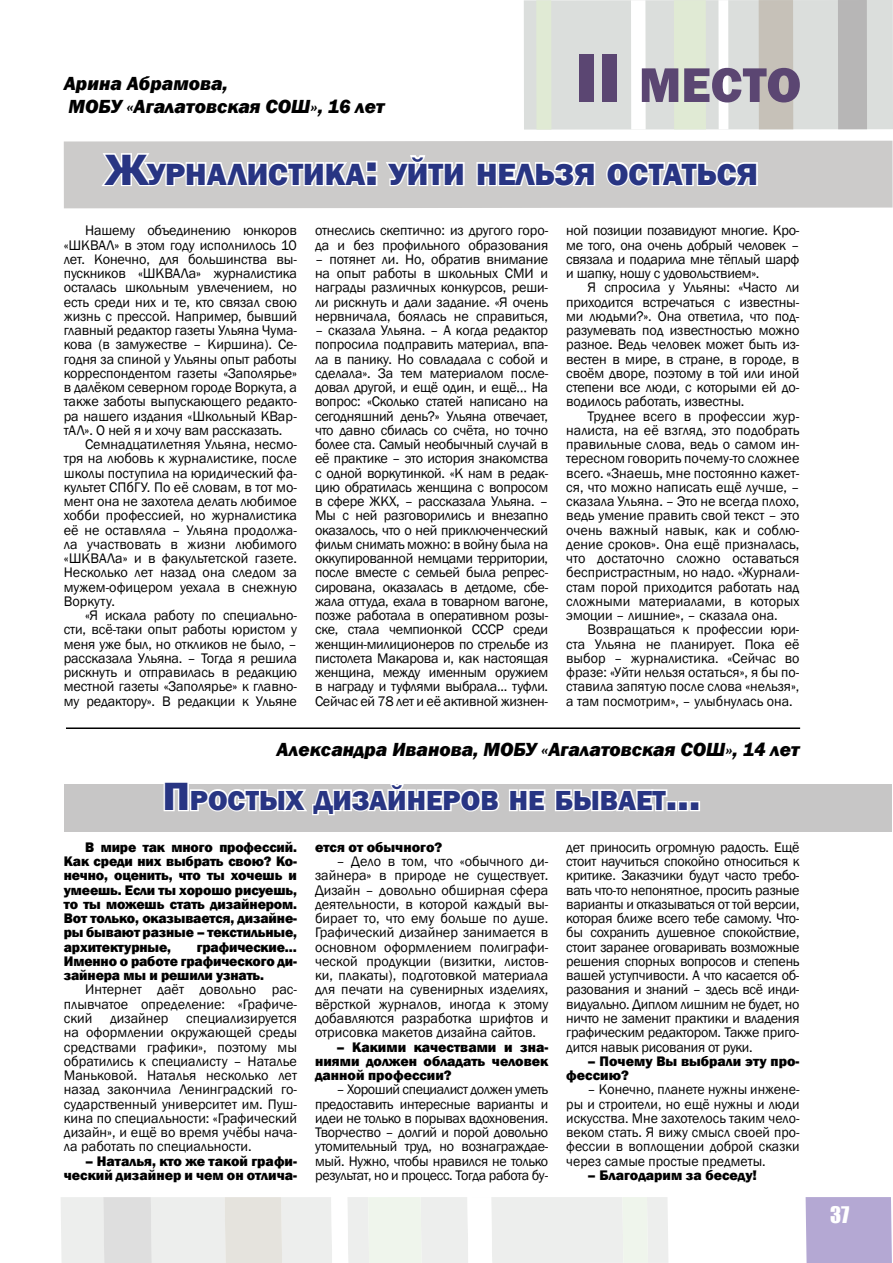
<style>
.page{position:relative;width:893px;height:1263px;background:#fff}
.page>*{position:absolute;margin:0;border:0;box-sizing:border-box;transform-origin:0 0}
.t1{font:800 50.4px "Franklin Gothic";color:#5b4672}
.t2{font:800 31.5px "Franklin Gothic";color:#283583}
.t3{font:800 28.35px "Franklin Gothic";color:#283583}
.t4{font:21px "Impact";color:#fff}
.t5{font:italic 800 19.5px/22.5px "Franklin Gothic";color:#000}
.t6{font:14.25px/14.2px "Franklin Gothic";letter-spacing:-.01em;color:#000;text-align:justify}
.t7{font:800 14.25px/14.2px "Franklin Gothic";color:#000;text-align:justify}
.s1{font-size:72px}
.s2{font-size:45px}
.s3{font-size:40.5px}
</style>
<div class="page">
<div style="left:806px;top:1197px;width:86px;height:66px;background:#b4a8d3"></div>
<svg style="left:61px;top:1197px;width:607px;height:66px;background:#ecedeb"></svg>
<div style="left:524px;top:0;width:369px;height:130px;background:#dbdedc"></div>
<div style="left:631px;top:0;width:15px;height:129px;background:#fff"></div>
<div style="left:674px;top:0;width:32px;height:129px;background:#e0ead4"></div>
<div style="left:718px;top:0;width:10px;height:129px;background:#fff"></div>
<div style="left:759px;top:0;width:34px;height:129px;background:#c6c1b8"></div>
<div style="left:536px;top:0;width:15px;height:130px;background:#e0ead4"></div>
<div style="left:838px;top:0;width:29px;height:129px;background:#b7b6b6"></div>
<div style="left:64px;top:141px;width:829px;height:67px;background:#cccbca"></div>
<svg style="left:99px;top:150px;width:367px;height:42px"></svg>
<svg style="left:475px;top:160px;width:122px;height:28px"></svg>
<svg style="left:604px;top:160px;width:155px;height:28px"></svg>
<div style="left:64px;top:784px;width:827px;height:48px;background:#c7c6c6"></div>
<svg style="left:163px;top:784px;width:383px;height:32px"></svg>
<svg style="left:555px;top:789px;width:145px;height:23px"></svg>
<hr style="left:66px;top:727px;width:734px;height:2px;background:#000">
<h3 class="t5" style="left:64px;top:72px;width:322px">Арина Абрамова,<br>МОБУ «Агалатовская СОШ», 16 лет</h3>
<h1 class="t1" style="left:575px;top:52px;width:228px"><span class="s1">II</span> место</h1>
<h2 class="t2" style="left:105px;top:154px;width:654px"><span class="s2">Ж</span>урналистика<span class="s2">:</span> уйти нельзя остаться</h2>
<p class="t6" style="left:64px;top:224px;width:235px;text-indent:21px">Нашему объединению юнкоров «ШКВАЛ» в этом году исполнилось 10 лет. Конечно, для большинства вы&shy;пускников «ШКВАЛа» журналистика осталась школьным увлечением, но есть среди них и те, кто связал свою жизнь с прессой. Например, бывший главный редактор газеты Ульяна Чума&shy;кова (в замужестве – Киршина). Се&shy;годня за спиной у Ульяны опыт работы корреспондентом газеты «Заполярье» в далёком северном городе Воркута, а также заботы выпускающего редакто&shy;ра нашего издания «Школьный КВар&shy;тАЛ». О ней я и хочу вам рассказать.</p>
<p class="t6" style="left:64px;top:438px;width:235px;text-indent:21px">Семнадцатилетняя Ульяна, несмо&shy;тря на любовь к журналистике, после школы поступила на юридический фа&shy;культет СПбГУ. По её словам, в тот мо&shy;мент она не захотела делать любимое хобби профессией, но журналистика её не оставляла – Ульяна продолжа&shy;ла участвовать в жизни любимого «ШКВАЛа» и в факультетской газете.<br>Несколько лет назад она следом за мужем-офицером уехала в снежную Воркуту.</p>
<p class="t6" style="left:64px;top:609px;width:235px;text-indent:21px">«Я искала работу по специально&shy;сти, всё-таки опыт работы юристом у меня уже был, но откликов не было, – рассказала Ульяна. – Тогда я решила рискнуть и отправилась в редакцию местной газеты «Заполярье» к главно&shy;му редактору». В редакции к Ульяне</p>
<p class="t6" style="left:315px;top:224px;width:235px">отнеслись скептично: из другого горо&shy;да и без профильного образования</p>
<p class="t6" style="left:315px;top:252px;width:235px">– потянет ли. Но, обратив внимание на опыт работы в школьных СМИ и награды различных конкурсов, реши&shy;ли рискнуть и дали задание. «Я очень нервничала, боялась не справиться,</p>
<p class="t6" style="left:315px;top:324px;width:235px">– сказала Ульяна. – А когда редактор попросила подправить материал, впа&shy;ла в панику. Но совладала с собой и сделала». За тем материалом после&shy;довал другой, и ещё один, и ещё… На вопрос: «Сколько статей написано на сегодняшний день?» Ульяна отвечает, что давно сбилась со счёта, но точно более ста. Самый необычный случай в её практике – это история знакомства с одной воркутинкой. «К нам в редак&shy;цию обратилась женщина с вопросом в сфере ЖКХ, – рассказала Ульяна. – Мы с ней разговорились и внезапно оказалось, что о ней приключенческий фильм снимать можно: в войну была на оккупированной немцами территории, после вместе с семьей была репрес&shy;сирована, оказалась в детдоме, сбе&shy;жала оттуда, ехала в товарном вагоне, позже работала в оперативном розы&shy;ске, стала чемпионкой СССР среди женщин-милиционеров по стрельбе из пистолета Макарова и, как настоящая женщина, между именным оружием в награду и туфлями выбрала... туфли.<br>Сейчас ей 78 лет и её активной жизнен-</p>
<p class="t6" style="left:566px;top:224px;width:235px">ной позиции позавидуют многие. Кро&shy;ме того, она очень добрый человек – связала и подарила мне тёплый шарф и шапку, ношу с удовольствием».</p>
<p class="t6" style="left:566px;top:281px;width:235px;text-indent:21px">Я спросила у Ульяны: «Часто ли приходится встречаться с известны&shy;ми людьми?». Она ответила, что под&shy;разумевать под известностью можно разное. Ведь человек может быть из&shy;вестен в мире, в стране, в городе, в своём дворе, поэтому в той или иной степени все люди, с которыми ей до&shy;водилось работать, известны.</p>
<p class="t6" style="left:566px;top:409px;width:235px;text-indent:21px">Труднее всего в профессии жур&shy;налиста, на её взгляд, это подобрать правильные слова, ведь о самом ин&shy;тересном говорить почему-то сложнее всего. «Знаешь, мне постоянно кажет&shy;ся, что можно написать ещё лучше, – сказала Ульяна. – Это не всегда плохо, ведь умение править свой текст – это очень важный навык, как и соблю&shy;дение сроков». Она ещё призналась, что достаточно сложно оставаться беспристрастным, но надо. «Журнали&shy;стам порой приходится работать над сложными материалами, в которых эмоции – лишние», – сказала она.</p>
<p class="t6" style="left:566px;top:623px;width:235px;text-indent:21px">Возвращаться к профессии юри&shy;ста Ульяна не планирует. Пока её выбор – журналистика. «Сейчас во фразе: «Уйти нельзя остаться», я бы по&shy;ставила запятую после слова «нельзя», а там посмотрим», – улыбнулась она.</p>
<h3 class="t5" style="left:276px;top:738px;width:525px">Александра Иванова, МОБУ «Агалатовская СОШ», 14 лет</h3>
<h3 class="t3" style="left:163px;top:782px;width:539px"><span class="s3">П</span> ростых дизайнеров не бывает<span class="s3">…</span></h3>
<p class="t7" style="left:64px;top:840px;width:235px;text-indent:21px">В мире так много профессий.<br>Как среди них выбрать свою? Ко&shy;нечно, оценить, что ты хочешь и умеешь. Если ты хорошо рисуешь, то ты можешь стать дизайнером.<br>Вот только, оказывается, дизайне&shy;ры бывают разные – текстильные, архитектурные,</p>
<p class="t7" style="left:64px;top:940px;width:235px;text-indent:133px">графические… Именно о работе графического ди&shy;зайнера мы и решили узнать.</p>
<p class="t6" style="left:64px;top:983px;width:235px;text-indent:21px">Интернет даёт довольно рас&shy;плывчатое определение: «Графиче&shy;ский дизайнер специализируется на оформлении окружающей среды средствами графики», поэтому мы обратились к специалисту – Наталье Маньковой. Наталья несколько лет назад закончила Ленинградский го&shy;сударственный университет им. Пуш&shy;кина по специальности: «Графический дизайн», и ещё во время учёбы нача&shy;ла работать по специальности.</p>
<p class="t7" style="left:64px;top:1153px;width:235px;text-align:right">– Наталья, кто же такой графи&shy;ческий дизайнер и чем он отлича-</p>
<p class="t7" style="left:315px;top:840px;width:129px">ется от обычного?</p>
<p class="t6" style="left:315px;top:855px;width:235px;text-indent:21px">– Дело в том, что «обычного ди&shy;зайнера» в природе не существует.<br>Дизайн – довольно обширная сфера деятельности, в которой каждый вы&shy;бирает то, что ему больше по душе.<br>Графический дизайнер занимается в основном оформлением полиграфи&shy;ческой продукции (визитки, листов&shy;ки, плакаты), подготовкой материала для печати на сувенирных изделиях, вёрсткой журналов, иногда к этому добавляются разработка шрифтов и отрисовка макетов дизайна сайтов.</p>
<p class="t7" style="left:315px;top:1039px;width:235px;text-indent:21px">– Какими качествами и зна&shy;ниями должен обладать человек данной профессии?</p>
<p class="t6" style="left:315px;top:1083px;width:235px;text-indent:21px">– Хороший специалист должен уметь предоставить интересные варианты и идеи не только в порывах вдохновения.<br>Творчество – долгий и порой довольно утомительный труд, но вознаграждае&shy;мый. Нужно, чтобы нравился не только результат, но и процесс. Тогда работа бу-</p>
<p class="t6" style="left:566px;top:840px;width:235px">дет приносить огромную радость. Ещё стоит научиться спокойно относиться к критике. Заказчики будут часто требо&shy;вать что-то непонятное, просить разные варианты и отказываться от той версии, которая ближе всего тебе самому. Что&shy;бы сохранить душевное спокойствие, стоит заранее оговаривать возможные решения спорных вопросов и степень вашей уступчивости. А что касается об&shy;разования и знаний – здесь всё инди&shy;видуально. Диплом лишним не будет, но ничто не заменит практики и владения графическим редактором. Также приго&shy;дится навык рисования от руки.</p>
<p class="t7" style="left:566px;top:1054px;width:235px;text-indent:21px">– Почему Вы выбрали эту про&shy;фессию?</p>
<p class="t6" style="left:566px;top:1083px;width:235px;text-indent:21px">– Конечно, планете нужны инжене&shy;ры и строители, но ещё нужны и люди искусства. Мне захотелось таким чело&shy;веком стать. Я вижу смысл своей про&shy;фессии в воплощении доброй сказки через самые простые предметы.</p>
<p class="t7" style="left:588px;top:1168px;width:171px">– Благодарим за беседу!</p>
<h3 class="t4" style="left:830px;top:1198px;width:21px">37</h3>
</div>
